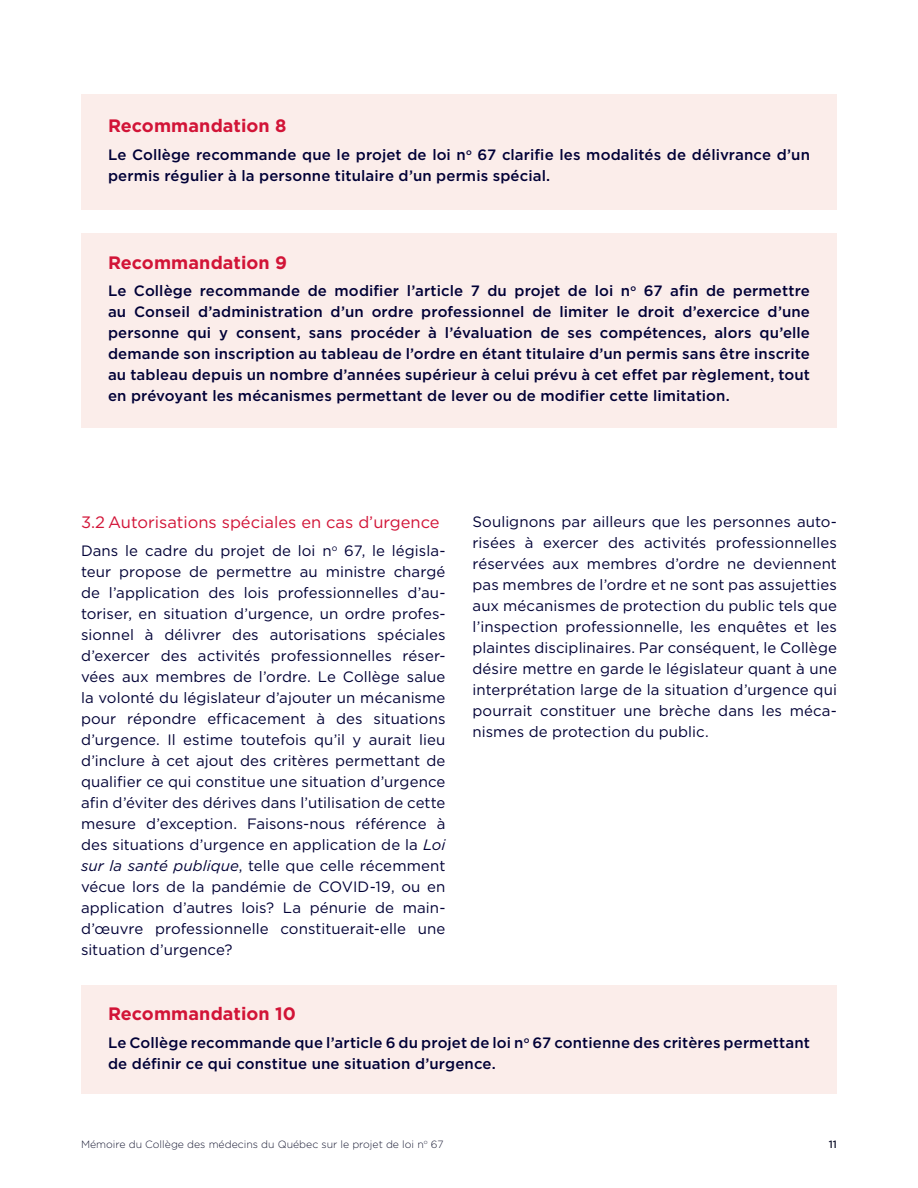
<style>
.page{position:relative;width:918px;height:1188px;background:#fff}
.page>*{position:absolute;margin:0;border:0;box-sizing:border-box;transform-origin:0 0}
.CMQ_-_Texte_courant__bleu{font:700 18px "Gotham";letter-spacing:.005em;color:#d21437}
.t1{font:16.5px "Gotham";color:#d21437}
.CMQ_-_Texte_courant__bleu-2{font:15px/21px "Gotham";letter-spacing:.005em;color:#000036;text-align:justify}
.CMQ_-_Texte_courant__bleu-3{font:500 15px/21px "Gotham";letter-spacing:.01em;color:#000036}
.t2{font:300 10.5px "Gotham";color:#1b1d36}
.t3{font:500 10.5px "Gotham";color:#1b1d36}
.s1{font-style:italic}
</style>
<div class="page">
<div style="left:81px;top:94px;width:756px;height:116px;background:#fbedea"></div>
<div style="left:81px;top:233px;width:756px;height:195px;background:#fbedea"></div>
<div style="left:81px;top:985px;width:756px;height:109px;background:#fbedea"></div>
<p class="CMQ_-_Texte_courant__bleu" style="left:108px;top:114px;width:180px">Recommandation 8</p>
<p class="CMQ_-_Texte_courant__bleu-3" style="left:108px;top:144px;width:703px">Le Collège recommande que le projet de loi n<sup>o</sup> 67 clarifie les modalités de délivrance d’un permis régulier à la personne titulaire d’un permis spécial.</p>
<p class="CMQ_-_Texte_courant__bleu" style="left:108px;top:250px;width:181px">Recommandation 9</p>
<p class="CMQ_-_Texte_courant__bleu-3" style="left:108px;top:280px;width:704px;text-align:justify">Le Collège recommande de modifier l’article 7 du projet de loi n<sup>o</sup> 67 afin de permettre au Conseil d’administration d’un ordre professionnel de limiter le droit d’exercice d’une personne qui y consent, sans procéder à l’évaluation de ses compétences, alors qu’elle demande son inscription au tableau de l’ordre en étant titulaire d’un permis sans être inscrite au tableau depuis un nombre d’années supérieur à celui prévu à cet effet par règlement, tout en prévoyant les mécanismes permettant de lever ou de modifier cette limitation.</p>
<p class="t1" style="left:81px;top:512px;width:360px">3.2 Autorisations spéciales en cas d’urgence</p>
<p class="CMQ_-_Texte_courant__bleu-2" style="left:81px;top:540px;width:366px">Dans le cadre du projet de loi n<sup>o</sup> 67, le législa&shy;teur propose de permettre au ministre chargé de l’application des lois professionnelles d’au&shy;toriser, en situation d’urgence, un ordre profes&shy;sionnel à délivrer des autorisations spéciales d’exercer des activités professionnelles réser&shy;vées aux membres de l’ordre. Le Collège salue la volonté du législateur d’ajouter un mécanisme pour répondre efficacement à des situations d’urgence. Il estime toutefois qu’il y aurait lieu d’inclure à cet ajout des critères permettant de qualifier ce qui constitue une situation d’urgence afin d’éviter des dérives dans l’utilisation de cette mesure d’exception. Faisons-nous référence à des situations d’urgence en application de la <span class="s1">Loi sur la santé publique</span>, telle que celle récemment vécue lors de la pandémie de COVID-19, ou en application d’autres lois? La pénurie de main&shy;d’œuvre professionnelle constituerait-elle une situation d’urgence?</p>
<p class="CMQ_-_Texte_courant__bleu-2" style="left:472px;top:511px;width:366px">Soulignons par ailleurs que les personnes auto&shy;risées à exercer des activités professionnelles réservées aux membres d’ordre ne deviennent pas membres de l’ordre et ne sont pas assujetties aux mécanismes de protection du public tels que l’inspection professionnelle, les enquêtes et les plaintes disciplinaires. Par conséquent, le Collège désire mettre en garde le législateur quant à une interprétation large de la situation d’urgence qui pourrait constituer une brèche dans les méca&shy;nismes de protection du public.</p>
<p class="CMQ_-_Texte_courant__bleu" style="left:108px;top:1002px;width:190px">Recommandation 10</p>
<p class="CMQ_-_Texte_courant__bleu-3" style="left:108px;top:1032px;width:703px">Le Collège recommande que l’article 6 du projet de loi n<sup>o</sup> 67 contienne des critères permettant de définir ce qui constitue une situation d’urgence.</p>
<p class="t2" style="left:81px;top:1137px;width:364px">Mémoire du Collège des médecins du Québec sur le projet de loi n<sup>o</sup> 67</p>
<p class="t3" style="left:829px;top:1137px;width:10px">11</p>
</div>
